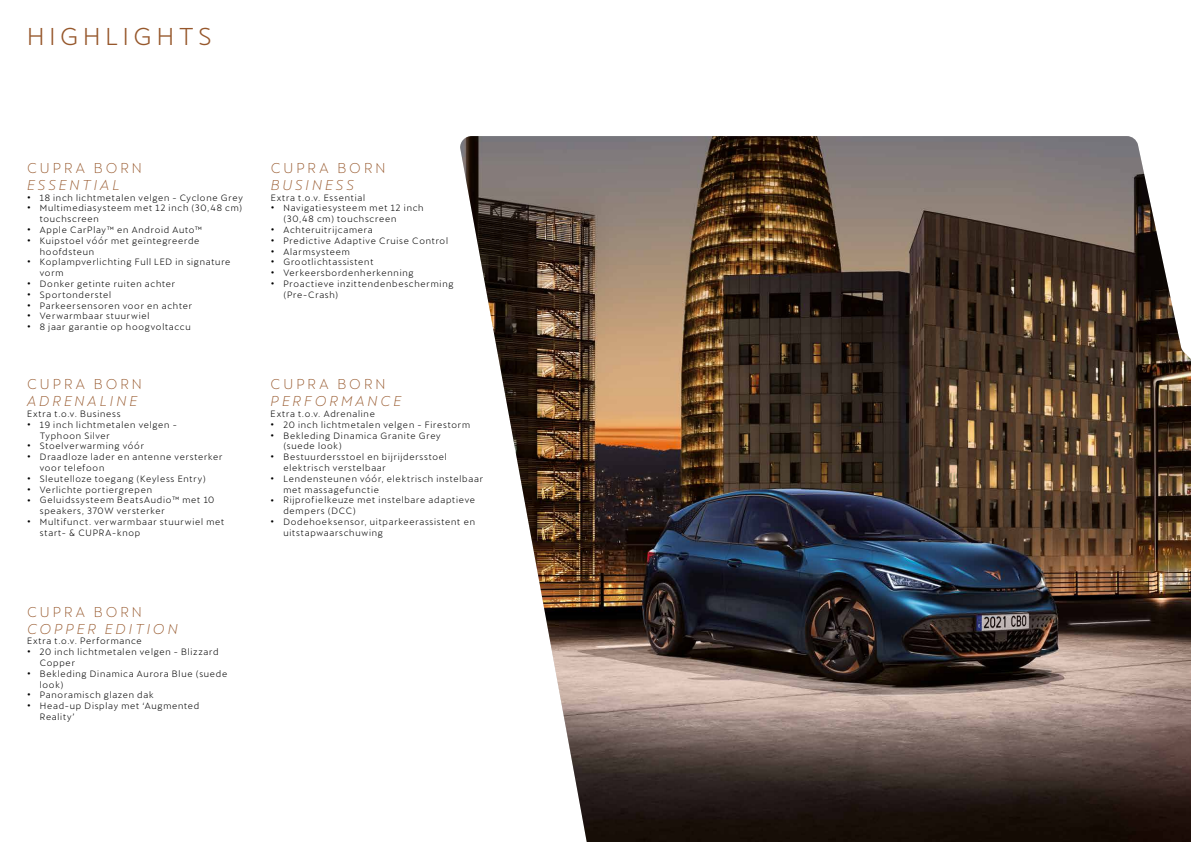
<style>
.page{position:relative;width:1191px;height:842px;background:#fff}
.page>*{position:absolute;margin:0;border:0;box-sizing:border-box;transform-origin:0 0}
.t1{font:24px "Cupra";letter-spacing:.2em;color:#96572b}
.t2{font:italic 300 14px "Cupra";letter-spacing:.21em;color:#96572b}
.t3{font:300 14px "Cupra";letter-spacing:.215em;color:#96572b}
.t4{font:9px/10.8px "Cupra";letter-spacing:.085em;color:#000}
.s1{font-weight:800}
</style>
<div class="page">
<img style="left:460px;top:136px;width:731px;height:706px">
<h1 class="t1" style="left:27px;top:15px;width:186px">HIGHLIGHTS</h1>
<h2 class="t3" style="left:27px;top:155px;width:116px">CUPRA BORN</h2>
<h2 class="t2" style="left:27px;top:172px;width:94px">ESSENTIAL</h2>
<p class="t4" style="left:27px;top:190px;width:217px"><span class="s1">•</span> 18 inch lichtmetalen velgen - Cyclone Grey</p>
<p class="t4" style="left:40px;top:201px;width:204px;text-indent:-13px"><span class="s1">•</span> Multimediasysteem met 12 inch (30,48 cm) touchscreen</p>
<p class="t4" style="left:27px;top:223px;width:177px"><span class="s1">•</span> Apple CarPlay™ en Android Auto™</p>
<p class="t4" style="left:40px;top:234px;width:161px;text-indent:-13px"><span class="s1">•</span> Kuipstoel vóór met geïntegreerde hoofdsteun</p>
<p class="t4" style="left:40px;top:255px;width:192px;text-indent:-13px"><span class="s1">•</span> Koplampverlichting Full LED in signature vorm</p>
<p class="t4" style="left:27px;top:277px;width:150px"><span class="s1">•</span> Donker getinte ruiten achter</p>
<p class="t4" style="left:27px;top:288px;width:86px"><span class="s1">•</span> Sportonderstel</p>
<p class="t4" style="left:27px;top:298px;width:166px"><span class="s1">•</span> Parkeersensoren voor en achter</p>
<p class="t4" style="left:27px;top:309px;width:124px"><span class="s1">•</span> Verwarmbaar stuurwiel</p>
<p class="t4" style="left:27px;top:320px;width:165px"><span class="s1">•</span> 8 jaar garantie op hoogvoltaccu</p>
<h2 class="t3" style="left:27px;top:372px;width:116px">CUPRA BORN</h2>
<h2 class="t2" style="left:27px;top:389px;width:112px">ADRENALINE</h2>
<p class="t4" style="left:27px;top:407px;width:95px">Extra t.o.v. Business</p>
<p class="t4" style="left:40px;top:418px;width:138px;text-indent:-13px"><span class="s1">•</span> 19 inch lichtmetalen velgen -<br>Typhoon Silver</p>
<p class="t4" style="left:27px;top:439px;width:118px"><span class="s1">•</span> Stoelverwarming vóór</p>
<p class="t4" style="left:40px;top:450px;width:184px;text-indent:-13px"><span class="s1">•</span> Draadloze lader en antenne versterker voor telefoon</p>
<p class="t4" style="left:27px;top:472px;width:180px"><span class="s1">•</span> Sleutelloze toegang (Keyless Entry)</p>
<p class="t4" style="left:27px;top:483px;width:126px"><span class="s1">•</span> Verlichte portiergrepen</p>
<p class="t4" style="left:40px;top:493px;width:176px;text-indent:-13px"><span class="s1">•</span> Geluidssysteem BeatsAudio™ met 10 speakers, 370W versterker</p>
<p class="t4" style="left:40px;top:515px;width:186px;text-indent:-13px"><span class="s1">•</span> Multifunct. verwarmbaar stuurwiel met start- &amp; CUPRA-knop</p>
<h2 class="t3" style="left:27px;top:599px;width:116px">CUPRA BORN</h2>
<h2 class="t2" style="left:27px;top:616px;width:152px">COPPER EDITION</h2>
<p class="t4" style="left:27px;top:634px;width:116px">Extra t.o.v. Performance</p>
<p class="t4" style="left:40px;top:645px;width:180px;text-indent:-13px"><span class="s1">•</span> 20 inch lichtmetalen velgen - Blizzard<br>Copper</p>
<p class="t4" style="left:40px;top:667px;width:189px;text-indent:-13px"><span class="s1">•</span> Bekleding Dinamica Aurora Blue (suede look)</p>
<p class="t4" style="left:27px;top:688px;width:128px"><span class="s1">•</span> Panoramisch glazen dak</p>
<p class="t4" style="left:40px;top:699px;width:161px;text-indent:-13px"><span class="s1">•</span> Head-up Display met ‘Augmented<br>Reality’</p>
<h2 class="t3" style="left:271px;top:155px;width:116px">CUPRA BORN</h2>
<h2 class="t2" style="left:271px;top:172px;width:85px">BUSINESS</h2>
<p class="t4" style="left:271px;top:190px;width:96px">Extra t.o.v. Essential</p>
<p class="t4" style="left:283px;top:201px;width:142px;text-indent:-13px"><span class="s1">•</span> Navigatiesysteem met 12 inch (30,48 cm) touchscreen</p>
<p class="t4" style="left:271px;top:223px;width:104px"><span class="s1">•</span> Achteruitrijcamera</p>
<p class="t4" style="left:271px;top:234px;width:179px"><span class="s1">•</span> Predictive Adaptive Cruise Control</p>
<p class="t4" style="left:271px;top:244px;width:81px"><span class="s1">•</span> Alarmsysteem</p>
<p class="t4" style="left:271px;top:255px;width:104px"><span class="s1">•</span> Grootlichtassistent</p>
<p class="t4" style="left:271px;top:266px;width:144px"><span class="s1">•</span> Verkeersbordenherkenning</p>
<p class="t4" style="left:283px;top:277px;width:172px;text-indent:-13px"><span class="s1">•</span> Proactieve inzittendenbescherming (Pre-Crash)</p>
<h2 class="t3" style="left:271px;top:372px;width:116px">CUPRA BORN</h2>
<h2 class="t2" style="left:271px;top:389px;width:132px">PERFORMANCE</h2>
<p class="t4" style="left:271px;top:407px;width:106px">Extra t.o.v. Adrenaline</p>
<p class="t4" style="left:271px;top:418px;width:201px"><span class="s1">•</span> 20 inch lichtmetalen velgen - Firestorm</p>
<p class="t4" style="left:283px;top:429px;width:159px;text-indent:-13px"><span class="s1">•</span> Bekleding Dinamica Granite Grey (suede look)</p>
<p class="t4" style="left:283px;top:450px;width:165px;text-indent:-13px"><span class="s1">•</span> Bestuurdersstoel en bijrijdersstoel elektrisch verstelbaar</p>
<p class="t4" style="left:283px;top:472px;width:201px;text-indent:-13px"><span class="s1">•</span> Lendensteunen vóór, elektrisch instelbaar met massagefunctie</p>
<p class="t4" style="left:283px;top:493px;width:193px;text-indent:-13px"><span class="s1">•</span> Rijprofielkeuze met instelbare adaptieve dempers (DCC)</p>
<p class="t4" style="left:283px;top:515px;width:193px;text-indent:-13px"><span class="s1">•</span> Dodehoeksensor, uitparkeerassistent en uitstapwaarschuwing</p>
</div>
